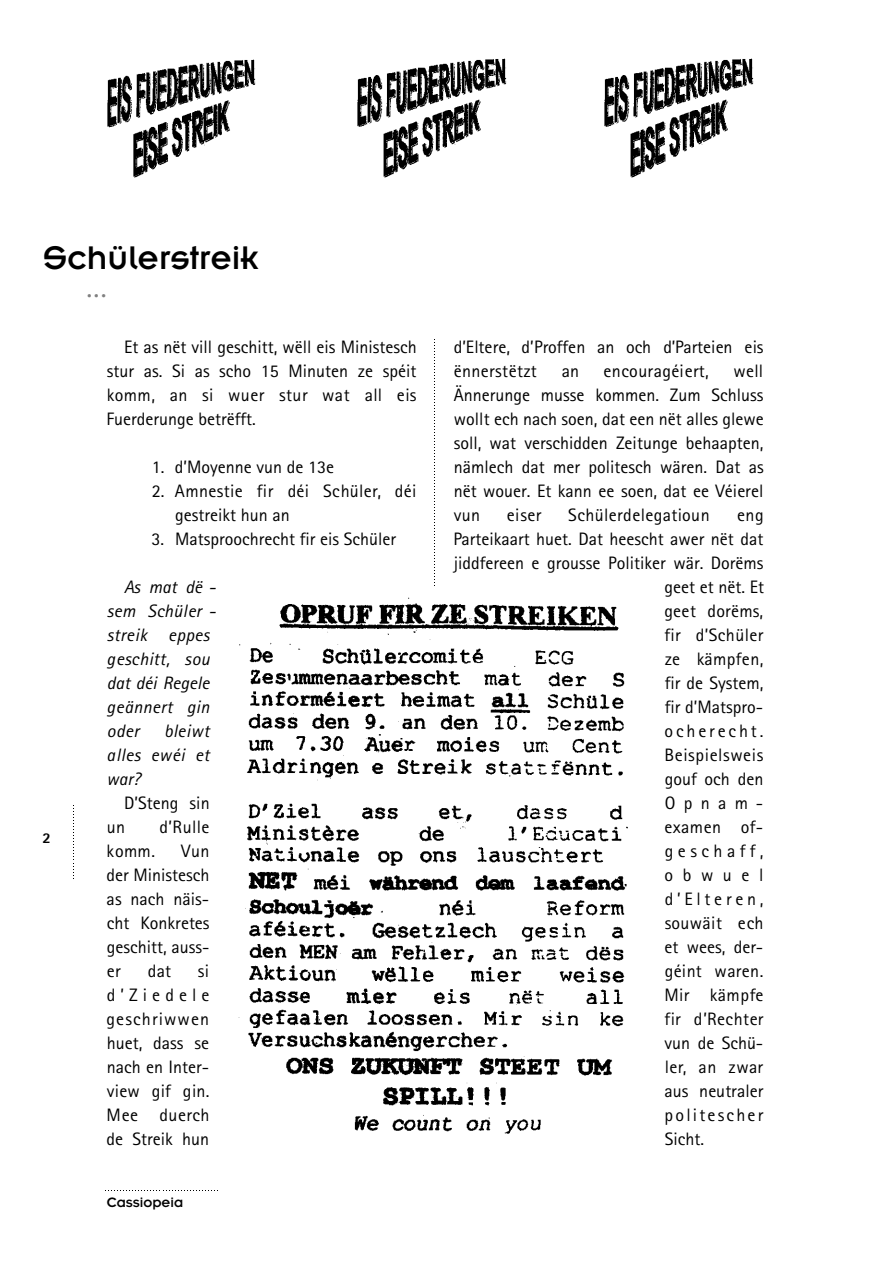
<style>
.page{position:relative;width:893px;height:1263px;background:#fff}
.page>*{position:absolute;margin:0;border:0;box-sizing:border-box;transform-origin:0 0}
.t1{font:36px "Insignia A";color:#000}
.t2{font:27px "Insignia A";color:#808080}
.t3{font:18px/24px "Rotis Sans Serif";color:#000;text-align:justify}
.t4{font:18px/24px "Rotis Sans Serif";letter-spacing:.02em;color:#000}
.t5{font:italic 18px/24px "Rotis Sans Serif";letter-spacing:.02em;color:#000}
.t6{font:15px "Insignia";color:#000}
.t7{font:800 15px "Rotis Sans Serif";color:#000}
</style>
<div class="page">
<svg style="left:434px;top:339px;width:1px;height:247px"></svg>
<svg style="left:105px;top:1190px;width:113px;height:1px"></svg>
<img style="left:238px;top:597px;width:390px;height:537px">
<img style="left:107px;top:59px;width:149px;height:119px">
<img style="left:357px;top:58px;width:150px;height:120px">
<img style="left:604px;top:58px;width:150px;height:120px">
<h1 class="t1" style="left:43px;top:246px;width:217px">Schülerstreik</h1>
<p class="t7" style="left:34px;top:833px;width:18px">12</p>
<h2 class="t2" style="left:86px;top:280px;width:23px">...</h2>
<p class="t3" style="left:107px;top:337px;width:312px;text-indent:17px">Et as nët vill geschitt, wëll eis Ministesch stur as. Si as scho 15 Minuten ze spéit komm, an si wuer stur wat all eis Fuerderunge betrëfft.</p>
<p class="t3" style="left:152px;top:457px;width:184px">1. d’Moyenne vun de 13e</p>
<p class="t4" style="left:175px;top:481px;width:243px;text-indent:-23px">2. Amnestie fir déi Schüler, déi gestreikt hun an</p>
<p class="t3" style="left:152px;top:529px;width:246px">3. Matsproochrecht fir eis Schüler</p>
<p class="t5" style="left:107px;top:577px;width:111px;text-indent:17px">As mat dë - sem Schüler - streik eppes geschitt, sou dat déi Regele geännert gin oder</p>
<p class="t5" style="left:107px;top:721px;width:104px;text-align:justify;text-indent:58px">bleiwt alles ewéi et war?</p>
<p class="t3" style="left:107px;top:793px;width:104px;text-indent:17px">D’Steng sin un</p>
<p class="t3" style="left:159px;top:817px;width:51px">d’Rulle</p>
<p class="t3" style="left:107px;top:841px;width:105px;text-indent:75px">Vun der Ministesch as nach näis&shy;cht Konkretes geschitt, auss&shy;er</p>
<p class="t3" style="left:107px;top:841px;width:50px">komm.</p>
<p class="t3" style="left:107px;top:961px;width:104px;text-indent:91px">si d ’ Z i e d e l e g e s c h r i w w e n huet, dass se nach en Inter&shy;view gif gin.<br>Mee duerch de Streik hun</p>
<p class="t3" style="left:148px;top:961px;width:25px">dat</p>
<p class="t6" style="left:107px;top:1197px;width:78px">Cassiopeia</p>
<p class="t3" style="left:453px;top:337px;width:311px">d’Eltere, d’Proffen an och d’Parteien eis ënnerstëtzt</p>
<p class="t3" style="left:561px;top:361px;width:19px">an</p>
<p class="t4" style="left:603px;top:361px;width:107px">encouragéiert,</p>
<p class="t3" style="left:453px;top:361px;width:311px;text-indent:280px">well Ännerunge musse kommen. Zum Schluss wollt ech nach soen, dat een nët alles glewe soll, wat verschidden Zeitunge behaapten, nämlech dat mer politesch wären. Dat as nët wouer. Et kann ee soen, dat ee Véierel vun</p>
<p class="t3" style="left:507px;top:505px;width:36px">eiser</p>
<p class="t4" style="left:568px;top:505px;width:143px">Schülerdelegatioun</p>
<p class="t3" style="left:737px;top:505px;width:28px">eng</p>
<p class="t3" style="left:453px;top:529px;width:311px">Parteikaart huet. Dat heescht awer nët dat</p>
<p class="t3" style="left:453px;top:553px;width:311px">jiddfereen e grousse Politiker wär. Dorëms</p>
<p class="t3" style="left:664px;top:577px;width:101px">geet et nët. Et</p>
<p class="t4" style="left:664px;top:601px;width:100px">geet dorëms,</p>
<p class="t4" style="left:664px;top:625px;width:100px">fir d’Schüler</p>
<p class="t4" style="left:664px;top:649px;width:100px">ze kämpfen,</p>
<p class="t3" style="left:664px;top:673px;width:100px">fir de System,</p>
<p class="t3" style="left:664px;top:697px;width:100px">fir d’Matspro-</p>
<p class="t3" style="left:664px;top:721px;width:100px">o c h e r e c h t .</p>
<p class="t3" style="left:664px;top:745px;width:100px">B e i s p i e l s w e i s</p>
<p class="t3" style="left:664px;top:769px;width:100px">gouf och den</p>
<p class="t3" style="left:664px;top:793px;width:100px">O p n a m -</p>
<p class="t4" style="left:664px;top:817px;width:100px">examen of-</p>
<p class="t3" style="left:664px;top:841px;width:100px">g e s c h a f f ,</p>
<p class="t3" style="left:664px;top:865px;width:100px">o b w u e l</p>
<p class="t3" style="left:664px;top:889px;width:100px">d ’ E l t e r e n ,</p>
<p class="t4" style="left:664px;top:913px;width:100px">souwäit ech</p>
<p class="t3" style="left:664px;top:937px;width:100px">et wees, der-</p>
<p class="t4" style="left:664px;top:961px;width:100px">géint waren.</p>
<p class="t4" style="left:664px;top:985px;width:100px">Mir kämpfe</p>
<p class="t4" style="left:664px;top:1009px;width:100px">fir d’Rechter</p>
<p class="t3" style="left:664px;top:1033px;width:100px">vun de Schü-</p>
<p class="t3" style="left:664px;top:1057px;width:100px">l e r, an zwar</p>
<p class="t3" style="left:664px;top:1081px;width:100px">aus neutraler</p>
<p class="t3" style="left:664px;top:1105px;width:100px">p o l i t e s c h e r</p>
<p class="t3" style="left:664px;top:1129px;width:41px">Sicht.</p>
</div>
